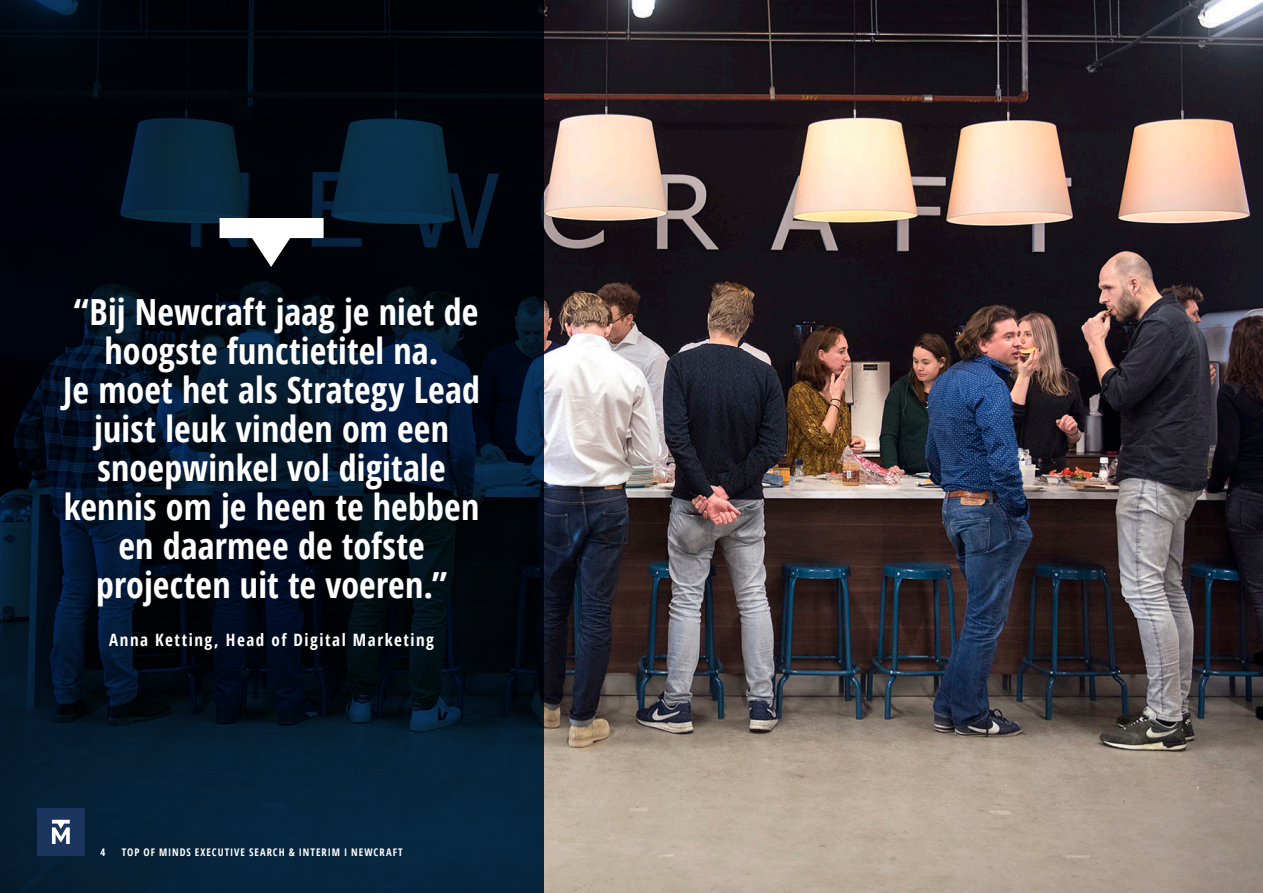
<style>
.page{position:relative;width:1263px;height:893px;background:#fff}
.page>*{position:absolute;margin:0;border:0;box-sizing:border-box;transform-origin:0 0}
.t1{font:700 36px/39px "Open Sans Condensed";letter-spacing:.005em;color:#fff;text-align:center}
.t2{font:700 16.95px "Open Sans Condensed";letter-spacing:.09em;color:#fff}
.t3{font:700 10.5px "Open Sans Condensed";letter-spacing:.095em;color:#fff}
</style>
<div class="page">
<img style="left:543px;top:0;width:720px;height:893px">
<svg style="left:0;top:0;width:543px;height:893px;background:#03111f"></svg>
<svg style="left:219px;top:217px;width:105px;height:51px"></svg>
<div style="left:37px;top:808px;width:48px;height:48px;background:#1c355e"></div>
<svg style="left:52px;top:820px;width:18px;height:24px"></svg>
<p class="t1" style="left:74px;top:292px;width:406px">“Bij Newcraft jaag je niet de hoogste functietitel na.</p>
<p class="t1" style="left:63px;top:370px;width:418px">Je moet het als Strategy Lead juist leuk vinden om een snoepwinkel vol digitale</p>
<p class="t1" style="left:64px;top:487px;width:417px">kennis om je heen te hebben en daarmee de tofste</p>
<p class="t1" style="left:96px;top:565px;width:353px">projecten uit te voeren.”</p>
<p class="t2" style="left:109px;top:628px;width:327px">Anna Ketting, Head of Digital Marketing</p>
<p class="t3" style="left:101px;top:845px;width:6px">4</p>
<p class="t3" style="left:122px;top:845px;width:283px">TOP OF MINDS EXECUTIVE SEARCH &amp; INTERIM I NEWCRAFT</p>
</div>
